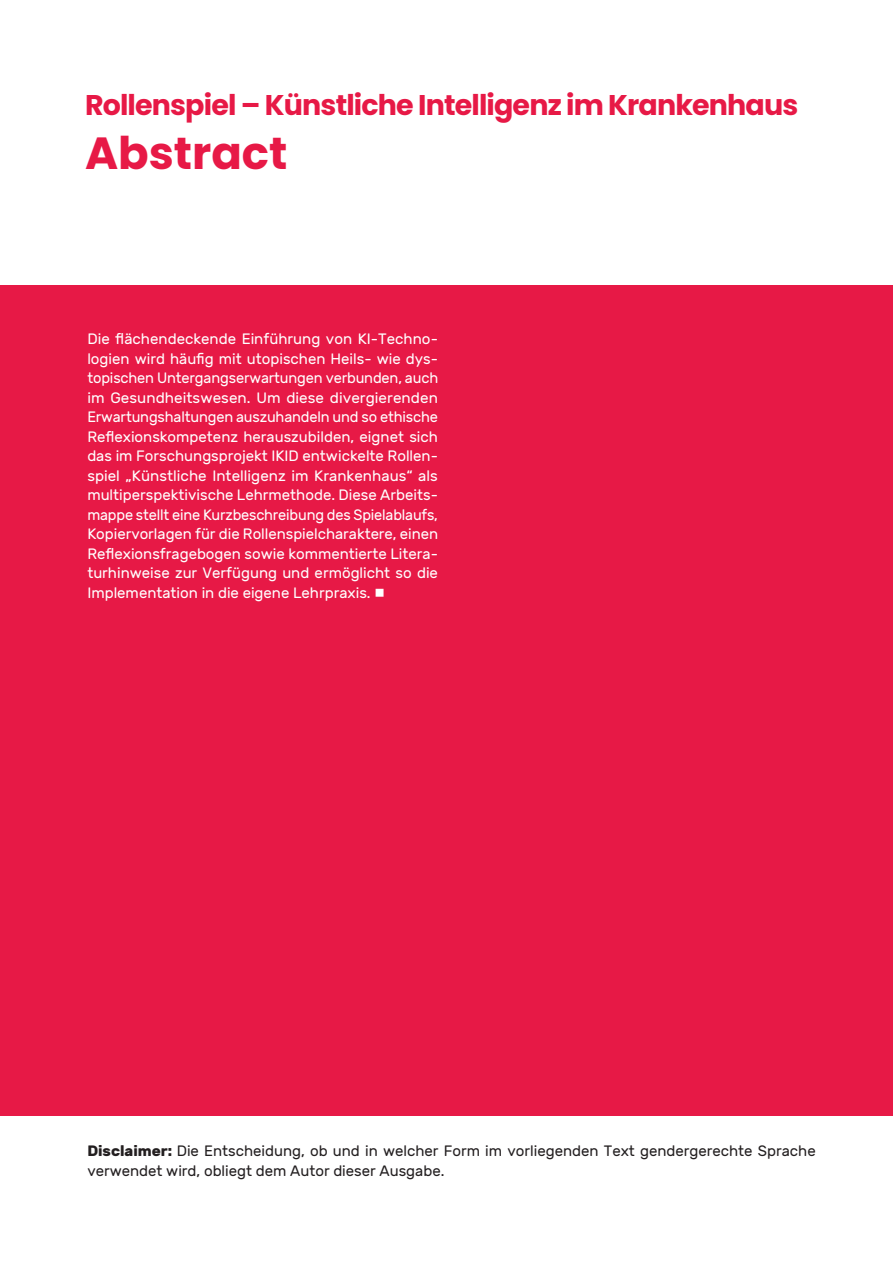
<style>
.page{position:relative;width:893px;height:1263px;background:#fff}
.page>*{position:absolute;margin:0;border:0;box-sizing:border-box;transform-origin:0 0}
.Paragraph_Style_schwarz{font:700 45px "Poppins";color:#e71946}
.Paragraph_Style_schwarz-2{font:700 28.5px "Poppins";letter-spacing:-.03em;color:#e71946}
.Paragraph_Style_schwarz-3{font:15px/19.5px "Rubik";color:#fff;text-align:justify}
.Paragraph_Style_schwarz-4{font:15px/19.5px "Rubik";color:#231f20}
.s1{font-weight:700}
</style>
<div class="page">
<div style="left:0;top:285px;width:892px;height:830px;background:#e71946"></div>
<p class="Paragraph_Style_schwarz-2" style="left:85px;top:88px;width:715px">Rollenspiel – Künstliche Intelligenz im Krankenhaus</p>
<p class="Paragraph_Style_schwarz" style="left:85px;top:127px;width:204px">Abstract</p>
<p class="Paragraph_Style_schwarz-3" style="left:87px;top:330px;width:352px">Die flächendeckende Einführung von KI-Techno&shy;logien wird häufig mit utopischen Heils- wie dys&shy;topischen Untergangserwartungen verbunden, auch im Gesundheitswesen. Um diese divergierenden Erwartungshaltungen auszuhandeln und so ethische Reflexionskompetenz herauszubilden, eignet sich das im Forschungsprojekt IKID entwickelte Rollen&shy;spiel „Künstliche Intelligenz im Krankenhaus“ als multiperspektivische Lehrmethode. Diese Arbeits&shy;mappe stellt eine Kurzbeschreibung des Spielablaufs, Kopiervorlagen für die Rollenspielcharaktere, einen Reflexionsfragebogen sowie kommentierte Litera&shy;turhinweise zur Verfügung und ermöglicht so die Implementation in die eigene Lehrpraxis.</p>
<p class="Paragraph_Style_schwarz-4" style="left:87px;top:1142px;width:730px"><span class="s1">Disclaimer:</span> Die Entscheidung, ob und in welcher Form im vorliegenden Text gendergerechte Sprache verwendet wird, obliegt dem Autor dieser Ausgabe.</p>
</div>
